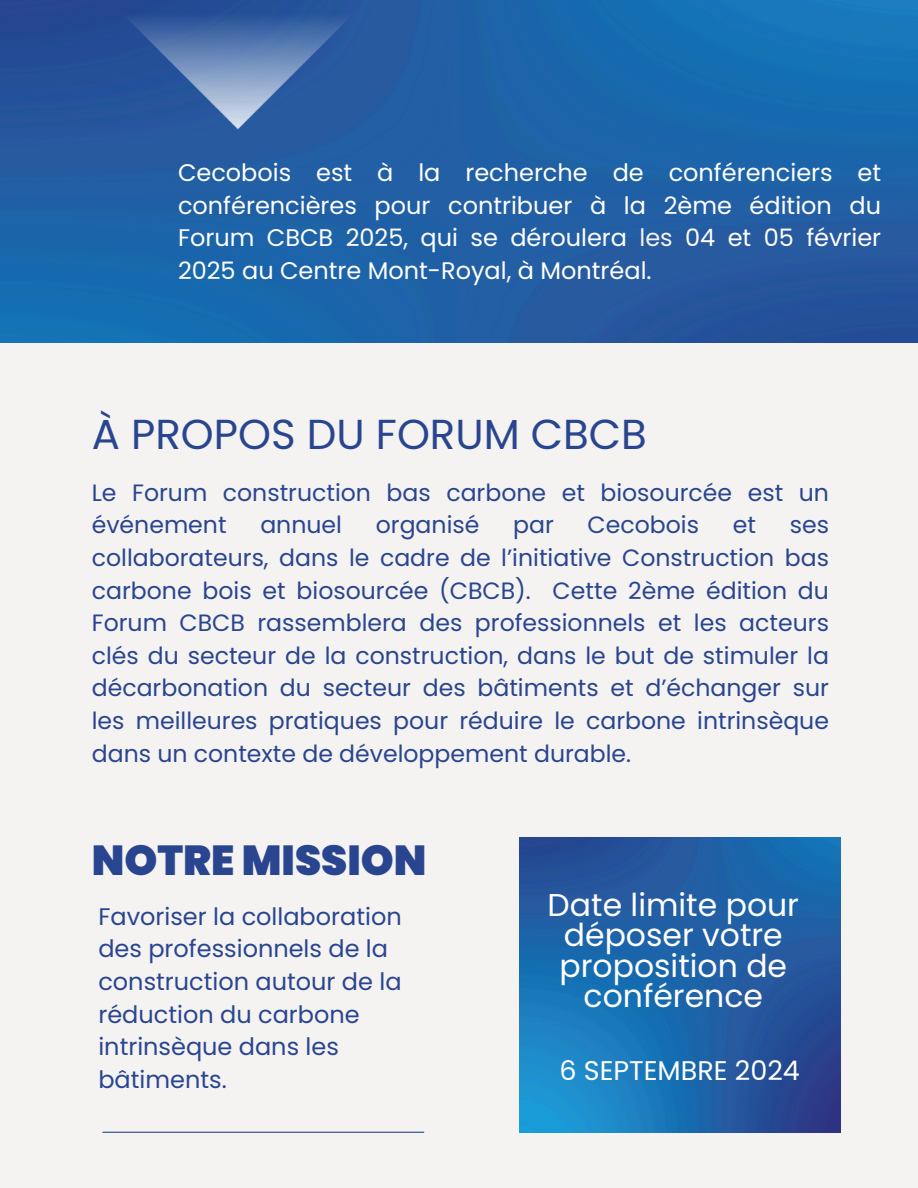
<style>
.page{position:relative;width:918px;height:1188px;background:#f4f3f1}
.page>*{position:absolute;margin:0;border:0;box-sizing:border-box;transform-origin:0 0}
.t1{font:41.85px "Poppins";color:#2a4590}
.t2{font:900 41.85px "Poppins";color:#2a4590}
.t3{font:31.5px/30.3px "Poppins";color:#fff;text-align:center}
.t4{font:27px "Poppins";color:#fff}
.t5{font:24px/32.7px "Poppins";color:#fff;text-align:justify}
.t6{font:24px/32.7px "Poppins";color:#2a4590}
.t7{font:23.55px/32.7px "Poppins";color:#2a4590}
.s1{color:#f4f3f1}
</style>
<div class="page">
<img style="left:520px;top:838px;width:320px;height:295px">
<hr style="left:103px;top:1132px;width:321px;height:1px;background:#2a4590">
<img style="left:0;top:0;width:918px;height:343px">
<img style="left:92px;top:0;width:286px;height:143px">
<h4 class="t5" style="left:178px;top:156px;width:705px">Cecobois est à la recherche de conférenciers et conférencières pour contribuer à la 2ème édition du Forum CBCB 2025, qui se déroulera <span class="s1">les</span> 04 et 05 février 2025 au Centre Mont-Royal, à Montréal.</h4>
<h1 class="t1" style="left:92px;top:405px;width:557px">À PROPOS DU FORUM CBCB</h1>
<h3 class="t7" style="left:92px;top:476px;width:739px">Le Forum construction bas carbone et biosourcée est un événement</h3>
<h3 class="t7" style="left:260px;top:509px;width:83px">annuel</h3>
<h3 class="t7" style="left:376px;top:509px;width:105px">organisé</h3>
<h3 class="t7" style="left:513px;top:509px;width:42px">par</h3>
<h3 class="t7" style="left:588px;top:509px;width:113px">Cecobois</h3>
<h3 class="t7" style="left:733px;top:509px;width:25px">et</h3>
<h3 class="t7" style="left:92px;top:509px;width:739px;text-align:justify;text-indent:698px">ses collaborateurs, dans le cadre de l’initiative Construction bas carbone bois et biosourcée (CBCB). Cette 2ème édition du Forum CBCB rassemblera des professionnels et les acteurs clés du secteur de la construction, dans le but de stimuler la décarbonation du secteur des bâtiments et d’échanger sur les meilleures pratiques pour réduire le carbone intrinsèque dans un contexte de développement durable.</h3>
<p class="t2" style="left:92px;top:831px;width:336px">NOTRE MISSION</p>
<h2 class="t6" style="left:98px;top:900px;width:305px">Favoriser la collaboration des professionnels de la construction autour de la réduction du carbone intrinsèque dans les bâtiments.</h2>
<p class="t3" style="left:548px;top:890px;width:253px">Date limite pour déposer votre proposition de conférence</p>
<p class="t4" style="left:559px;top:1052px;width:242px">6 SEPTEMBRE 2024</p>
</div>
